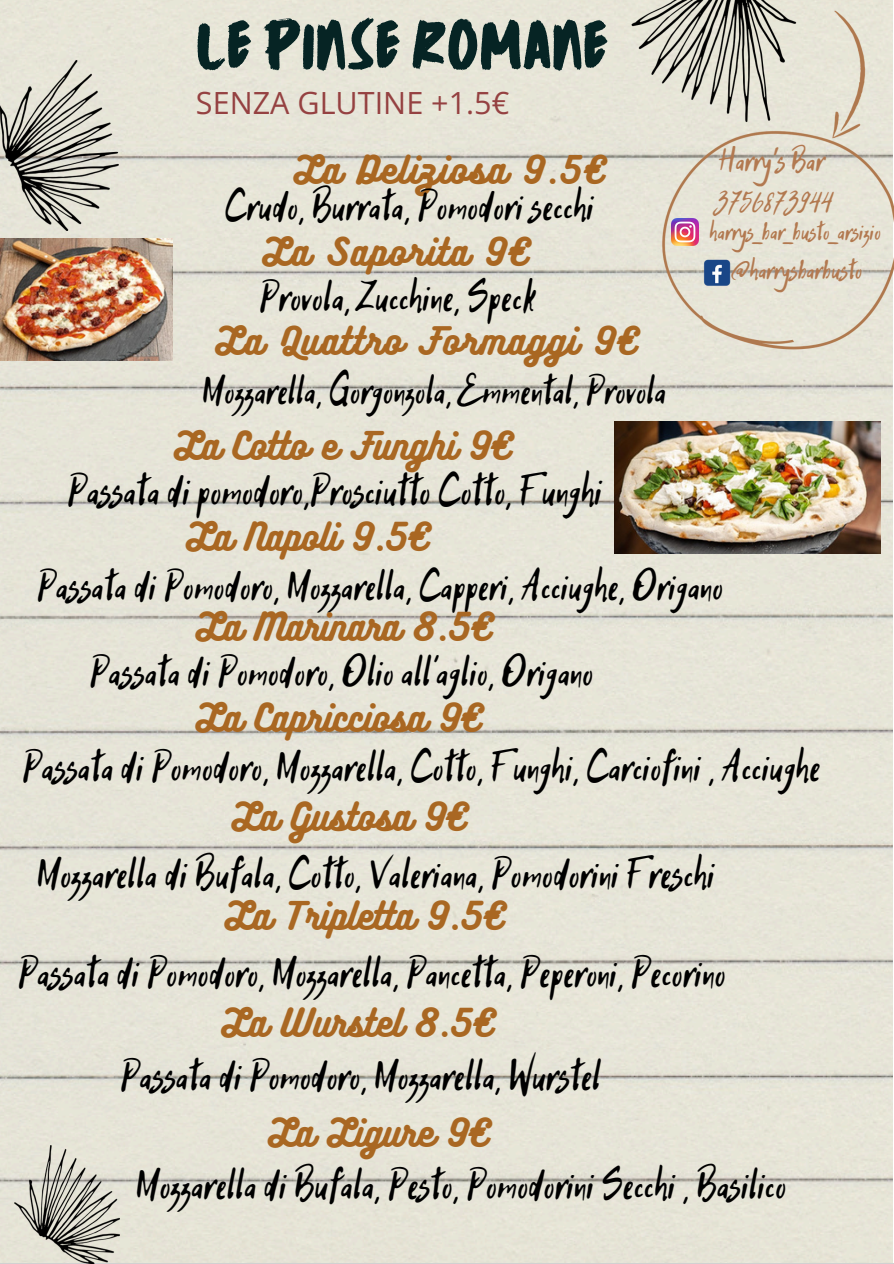
<style>
.page{position:relative;width:894px;height:1264px;background:#fff}
.page>*{position:absolute;margin:0;border:0;box-sizing:border-box;transform-origin:0 0}
.t1{font:66.6px "TC October Regular";color:#062424}
.t2{font:45.3px "Hitch Hike";color:#000}
.t3{font:44.7px "Hitch Hike";color:#000}
.t4{font:44.4px "Hitch Hike";color:#000}
.t5{font:43.95px "Hitch Hike";color:#000}
.t6{font:42.15px "Hitch Hike";color:#000}
.t7{font:34.35px "Bukhari Script";color:#a96722}
.t8{font:34.05px "Bukhari Script";letter-spacing:.05em;color:#a96722}
.t9{font:33.3px "Hitch Hike";color:#b27950}
.t10{font:30.6px "Open Sans";color:#954141}
.t11{font:28.8px "Hitch Hike";color:#b27950}
.t12{font:28.05px "Hitch Hike";color:#b27950}
.t13{font:26.7px "Hitch Hike";color:#b27950}
</style>
<div class="page">
<div style="left:0;top:0;width:892px;height:1262px;background:#e6e5d7"></div>
<img style="left:0;top:61px;width:119px;height:170px">
<img style="left:14px;top:1145px;width:106px;height:118px">
<img style="left:624px;top:0;width:269px;height:356px">
<img style="left:671px;top:218px;width:27px;height:27px">
<img style="left:613px;top:421px;width:267px;height:133px">
<img style="left:0;top:238px;width:172px;height:122px">
<h3 class="t1" style="left:196px;top:-6px;width:414px">LE PINSE ROMANE</h3>
<h3 class="t10" style="left:196px;top:81px;width:315px">SENZA GLUTINE +1.5€</h3>
<h2 class="t8" style="left:294px;top:148px;width:314px">La Deliziosa 9.5€</h2>
<h1 class="t5" style="left:225px;top:179px;width:371px">Crudo, Burrata, Pomodori secchi</h1>
<h2 class="t8" style="left:262px;top:230px;width:270px">La Saporita 9€</h2>
<p class="t4" style="left:259px;top:270px;width:278px">Provola, Zucchine, Speck</p>
<h1 class="t8" style="left:215px;top:319px;width:425px">La Quattro Formaggi 9€</h1>
<h2 class="t6" style="left:202px;top:365px;width:465px">Mozzarella, Gorgonzola, Emmental, Provola</h2>
<h2 class="t7" style="left:174px;top:423px;width:341px">La Cotto e Funghi 9€</h2>
<h1 class="t2" style="left:67px;top:463px;width:537px">Passata di pomodoro,Prosciutto Cotto, Funghi</h1>
<h2 class="t7" style="left:186px;top:514px;width:246px">La Napoli 9.5€</h2>
<p class="t9" style="left:718px;top:140px;width:107px">Harry's Bar</p>
<p class="t12" style="left:715px;top:186px;width:119px">3756873944</p>
<p class="t13" style="left:709px;top:215px;width:173px">harrys_bar_busto_arsizio</p>
<p class="t11" style="left:731px;top:252px;width:132px">@harrysbarbusto</p>
<h1 class="t5" style="left:37px;top:559px;width:687px">Passata di Pomodoro, Mozzarella, Capperi, Acciughe, Origano</h1>
<h2 class="t4" style="left:89px;top:645px;width:505px">Passata di Pomodoro, Olio all’aglio, Origano</h2>
<h1 class="t7" style="left:196px;top:604px;width:299px">La Marinara 8.5€</h1>
<h2 class="t7" style="left:196px;top:695px;width:289px">La Capricciosa 9€</h2>
<h1 class="t3" style="left:22px;top:739px;width:800px">Passata di Pomodoro, Mozzarella, Cotto, Funghi, Carciofini , Acciughe</h1>
<h2 class="t7" style="left:232px;top:794px;width:238px">La Gustosa 9€</h2>
<h2 class="t3" style="left:37px;top:846px;width:679px">Mozzarella di Bufala, Cotto, Valeriana, Pomodorini Freschi</h2>
<h2 class="t7" style="left:225px;top:893px;width:283px">La Tripletta 9.5€</h2>
<h2 class="t3" style="left:18px;top:944px;width:709px">Passata di Pomodoro, Mozzarella, Pancetta, Peperoni, Pecorino</h2>
<p class="t7" style="left:221px;top:1000px;width:276px">La Wurstel 8.5€</p>
<h2 class="t3" style="left:120px;top:1048px;width:482px">Passata di Pomodoro, Mozzarella, Wurstel</h2>
<p class="t7" style="left:268px;top:1110px;width:225px">La Ligure 9€</p>
<h4 class="t3" style="left:136px;top:1157px;width:651px">Mozzarella di Bufala, Pesto, Pomodorini Secchi , Basilico</h4>
</div>
